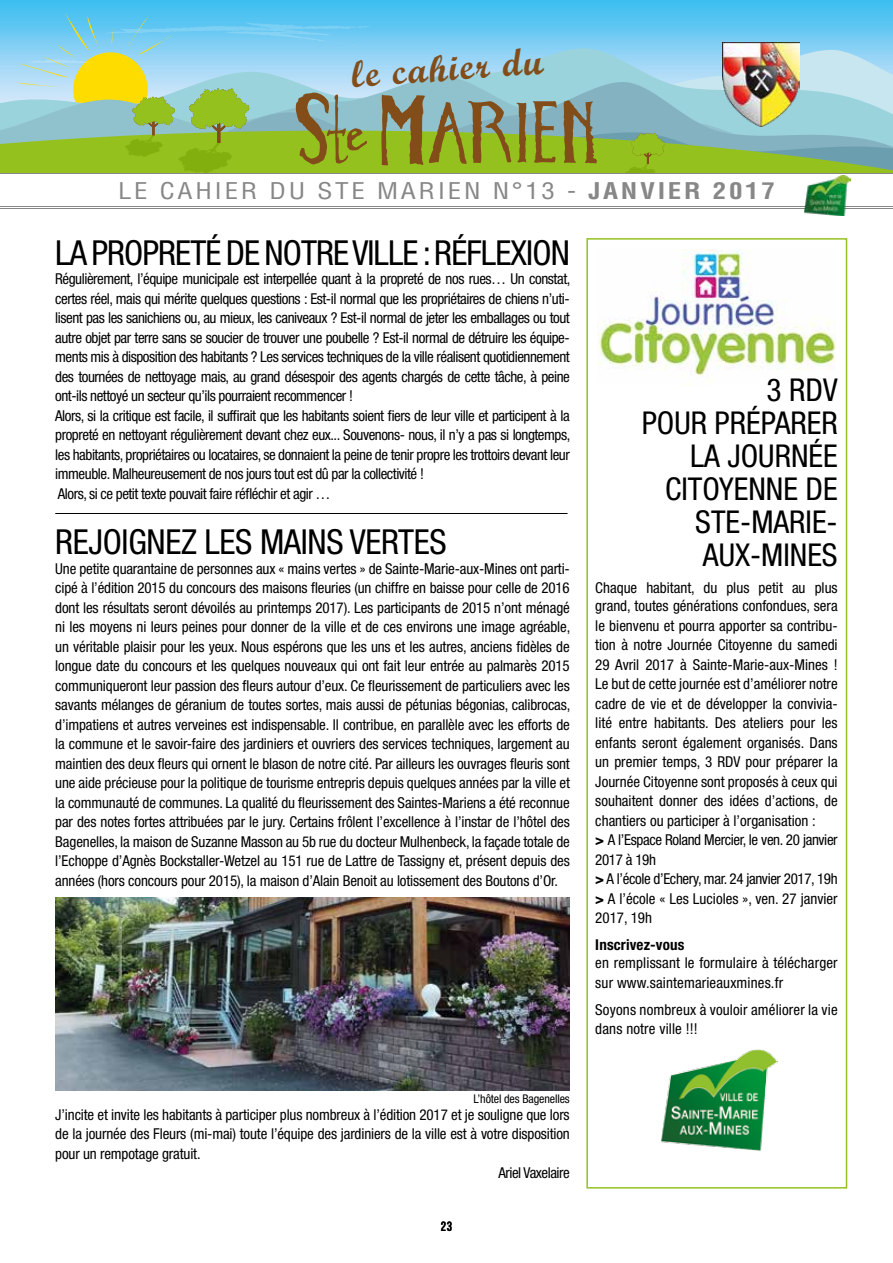
<style>
.page{position:relative;width:893px;height:1263px;background:#fff}
.page>*{position:absolute;margin:0;border:0;box-sizing:border-box;transform-origin:0 0}
.t1{font:37.5px "Script MT Bold";color:#824d19}
.t2{font:condensed 34.5px "Helvetica Neue LT Std";letter-spacing:-.025em;color:#000}
.t3{font:condensed 31.5px/33px "Helvetica Neue LT Std";color:#000;text-align:right}
.t4{font:condensed 22.5px "Helvetica LT Std";letter-spacing:.1em;color:#878787;scale:1.2 1}
.t5{font:condensed 15px/19.5px "Helvetica Neue LT Std";letter-spacing:-.025em;color:#000;text-align:justify}
.t6{font:condensed 15px/19.5px "Helvetica Neue LT Std";color:#000}
.t7{font:condensed 15px/19.5px "Helvetica Neue LT Std";letter-spacing:.01em;color:#000}
.t8{font:700 condensed 15px "Helvetica Neue LT Std";letter-spacing:.01em;color:#000}
.t9{font:13.5px "Bebas Neue";color:#000}
.t10{font:condensed 12px "Helvetica Neue LT Std";letter-spacing:-.01em;color:#000}
.s1{font-weight:700}
.s2{font-weight:800}
</style>
<div class="page">
<svg style="left:0;top:0;width:893px;height:47px;background:#58c4f1"></svg>
<svg style="left:0;top:47px;width:893px;height:27px;background:#9ed6ef"></svg>
<svg style="left:0;top:80px;width:893px;height:51px;background:#9bccd7"></svg>
<svg style="left:0;top:131px;width:893px;height:42px;background:#8cba62"></svg>
<svg style="left:625px;top:133px;width:40px;height:40px;background:#8fb82b"></svg>
<svg style="left:533px;top:101px;width:24px;height:62px"></svg>
<svg style="left:381px;top:95px;width:130px;height:70px;background:#8c9755"></svg>
<svg style="left:517px;top:102px;width:10px;height:61px"></svg>
<svg style="left:17px;top:13px;width:353px;height:160px;background:#94c69d"></svg>
<svg style="left:563px;top:100px;width:34px;height:64px;background:#86864e"></svg>
<hr style="left:0;top:206px;width:893px;height:1px;background:#878787">
<hr style="left:0;top:173px;width:893px;height:1px;background:#878787">
<hr style="left:0;top:208px;width:893px;height:1px;background:#878787">
<img style="left:805px;top:176px;width:45px;height:39px">
<img style="left:723px;top:43px;width:76px;height:83px">
<div style="left:586px;top:238px;width:261px;height:950px;border:2px solid #94c122"></div>
<img style="left:55px;top:897px;width:515px;height:194px">
<img style="left:598px;top:249px;width:237px;height:136px">
<img style="left:661px;top:1049px;width:117px;height:101px">
<hr style="left:55px;top:513px;width:513px;height:1px;background:#000">
<h1 class="t1" style="left:350px;top:51px;width:193px;rotate:-4deg">le cahier du</h1>
<h3 class="t4" style="left:118px;top:177px;width:549px">LE CAHIER DU STE MARIEN N°13 - <span class="s1">JANVIER 2017</span></h3>
<h2 class="t2" style="left:55px;top:233px;width:516px">LA PROPRETÉ DE NOTRE VILLE : RÉFLEXION</h2>
<p class="t5" style="left:55px;top:269px;width:517px;text-align:left">Régulièrement, l’équipe municipale est interpellée quant à la propreté de nos rues… Un constat, certes réel, mais qui mérite quelques questions : Est-il normal que les propriétaires de chiens n’uti&shy;lisent pas les sanichiens ou, au mieux, les caniveaux ? Est-il normal de jeter les emballages ou tout autre objet par terre sans se soucier de trouver une poubelle ? Est-il normal de détruire les équipe&shy;ments mis à disposition des habitants ? Les services techniques de la ville réalisent quotidiennement des tournées de nettoyage mais, au grand désespoir des agents chargés de cette tâche, à peine ont-ils nettoyé un secteur qu’ils pourraient recommencer !<br>Alors, si la critique est facile, il suffirait que les habitants soient fiers de leur ville et participent à la propreté en nettoyant régulièrement devant chez eux... Souvenons- nous, il n’y a pas si longtemps, les habitants, propriétaires ou locataires, se donnaient la peine de tenir propre les trottoirs devant leur immeuble. Malheureusement de nos jours tout est dû par la collectivité !<br>Alors, si ce petit texte pouvait faire réfléchir et agir …</p>
<h2 class="t2" style="left:55px;top:522px;width:393px">REJOIGNEZ LES MAINS VERTES</h2>
<p class="t5" style="left:55px;top:559px;width:517px">Une petite quarantaine de personnes aux « mains vertes » de Sainte-Marie-aux-Mines ont parti&shy;cipé à l’édition 2015 du concours des maisons fleuries (un chiffre en baisse pour celle de 2016 dont les résultats seront dévoilés au printemps 2017). Les participants de 2015 n’ont ménagé ni les moyens ni leurs peines pour donner de la ville et de ces environs une image agréable, un véritable plaisir pour les yeux. Nous espérons que les uns et les autres, anciens fidèles de longue date du concours et les quelques nouveaux qui ont fait leur entrée au palmarès 2015 communiqueront leur passion des fleurs autour d’eux. Ce fleurissement de particuliers avec les savants mélanges de géranium de toutes sortes, mais aussi de pétunias bégonias, calibrocas, d’impatiens et autres verveines est indispensable. Il contribue, en parallèle avec les efforts de la commune et le savoir-faire des jardiniers et ouvriers des services techniques, largement au maintien des deux fleurs qui ornent le blason de notre cité. Par ailleurs les ouvrages fleuris sont une aide précieuse pour la politique de tourisme entrepris depuis quelques années par la ville et la communauté de communes. La qualité du fleurissement des Saintes-Mariens a été reconnue par des notes fortes attribuées par le jury. Certains frôlent l’excellence à l’instar de l’hôtel des Bagenelles, la maison de Suzanne Masson au 5b rue du docteur Mulhenbeck, la façade totale de l’Echoppe d’Agnès Bockstaller-Wetzel au 151 rue de Lattre de Tassigny et, présent depuis des années (hors concours pour 2015), la maison d’Alain Benoit au lotissement des Boutons d’Or.</p>
<p class="t10" style="left:473px;top:1091px;width:98px">L’hôtel des Bagenelles</p>
<p class="t5" style="left:55px;top:1105px;width:516px">J’incite et invite les habitants à participer plus nombreux à l’édition 2017 et je souligne que lors</p>
<p class="t5" style="left:55px;top:1124px;width:516px">de la journée des Fleurs (mi-mai) toute l’équipe des jardiniers de la ville est à votre disposition</p>
<p class="t5" style="left:55px;top:1144px;width:147px">pour un rempotage gratuit.</p>
<p class="t5" style="left:498px;top:1163px;width:73px">Ariel Vaxelaire</p>
<p class="t9" style="left:441px;top:1218px;width:13px">23</p>
<h3 class="t3" style="left:642px;top:373px;width:198px">3 RDV<br>POUR PRÉPARER<br>LA JOURNÉE<br>CITOYENNE DE<br>STE-MARIE-<br>AUX-MINES</h3>
<p class="t6" style="left:595px;top:579px;width:244px;line-height:18px">Chaque habitant, du plus petit au plus grand, toutes générations confondues, sera</p>
<p class="t6" style="left:595px;top:615px;width:244px">le bienvenu et pourra apporter sa contribu&shy;tion à notre Journée Citoyenne du samedi 29 Avril 2017 à Sainte-Marie-aux-Mines !<br>Le but de cette journée est d’améliorer notre cadre de vie et de développer la convivia&shy;lité entre habitants. Des ateliers pour les enfants seront également organisés. Dans un premier temps, 3 RDV pour préparer la Journée Citoyenne sont proposés à ceux qui souhaitent donner des idées d’actions, de chantiers ou participer à l’organisation :<br><span class="s2">&gt;</span> A l’Espace Roland Mercier, le ven. 20 janvier 2017 à 19h<br><span class="s2">&gt;</span> A l’école d’Echery, mar. 24 janvier 2017, 19h <span class="s2">&gt;</span> A l’école « Les Lucioles », ven. 27 janvier 2017, 19h</p>
<p class="t8" style="left:595px;top:936px;width:91px">Inscrivez-vous</p>
<p class="t7" style="left:595px;top:953px;width:244px">en remplissant le formulaire à télécharger sur www.saintemarieauxmines.fr</p>
<p class="t7" style="left:595px;top:999px;width:244px">Soyons nombreux à vouloir améliorer la vie dans notre ville !!!</p>
</div>
